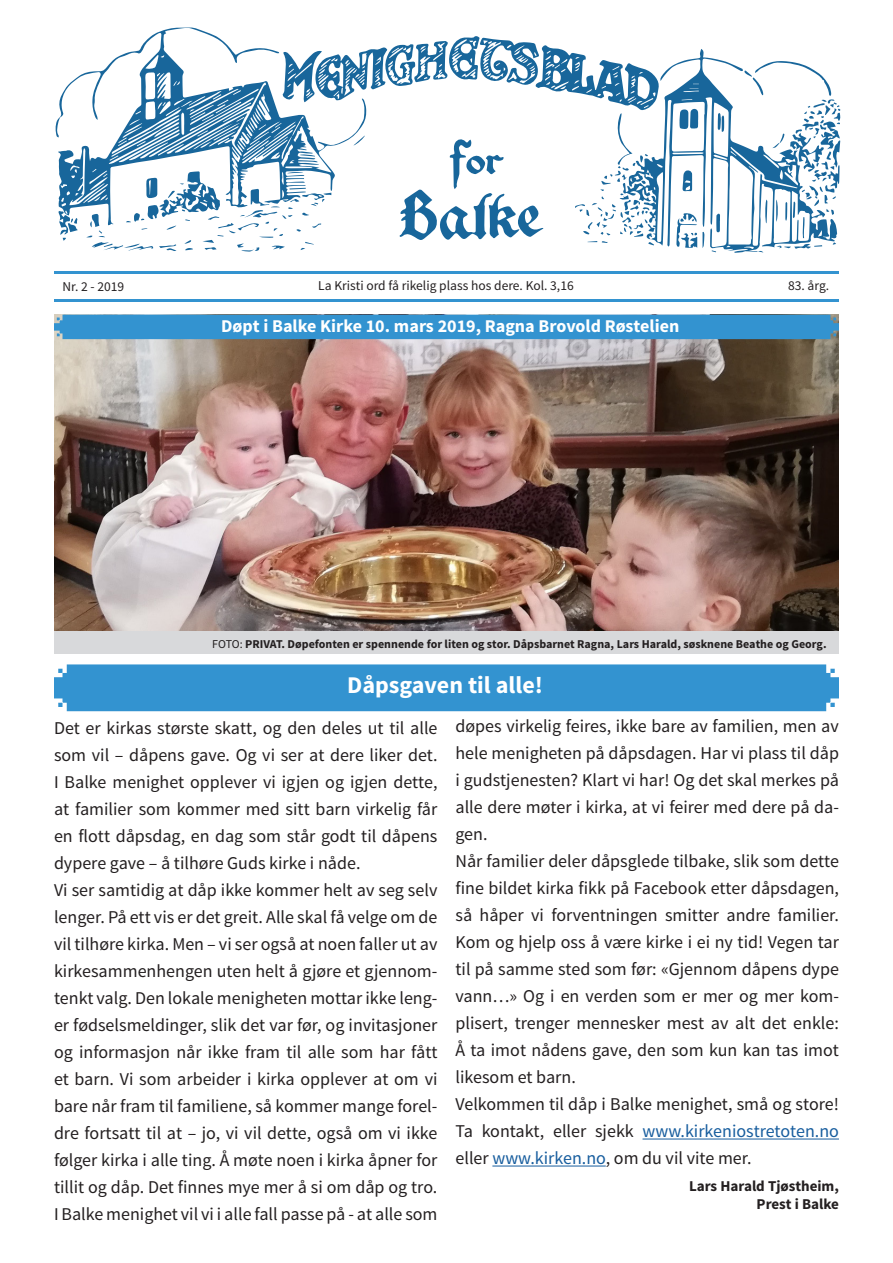
<style>
.page{position:relative;width:893px;height:1263px;background:#fff}
.page>*{position:absolute;margin:0;border:0;box-sizing:border-box;transform-origin:0 0}
.t1{font:700 24px "Source Sans Pro";color:#fff}
.t2{font:18px/27px "Source Sans Pro";color:#231f20;text-align:justify}
.t3{font:700 18px "Source Sans Pro";color:#fff}
.t4{font:700 15px "Source Sans Pro";color:#231f20}
.t5{font:13.5px "Source Sans Pro";color:#231f20}
.t6{font:700 12px "Source Sans Pro";color:#231f20}
.s1{font-weight:400}
.s2{color:#175d9e}
</style>
<div class="page">
<hr style="left:54px;top:272px;width:785px;height:2px;background:#3393d0">
<hr style="left:54px;top:300px;width:785px;height:2px;background:#3393d0">
<svg style="left:58px;top:27px;width:155px;height:183px"></svg>
<svg style="left:55px;top:117px;width:5px;height:20px"></svg>
<svg style="left:58px;top:210px;width:20px;height:31px"></svg>
<svg style="left:86px;top:35px;width:755px;height:218px"></svg>
<div style="left:54px;top:664px;width:785px;height:47px;background:#3393d0"></div>
<hr style="left:642px;top:1138px;width:197px;height:1px;background:#175d9e">
<hr style="left:492px;top:1165px;width:114px;height:1px;background:#175d9e">
<img style="left:54px;top:339px;width:785px;height:293px">
<div style="left:54px;top:315px;width:785px;height:24px;background:#3393d0"></div>
<div style="left:54px;top:632px;width:785px;height:22px;background:#d8d9db"></div>
<p class="t5" style="left:62px;top:278px;width:63px">Nr. 2 - 2019</p>
<p class="t5" style="left:318px;top:277px;width:257px">La Kristi ord få rikelig plass hos dere. Kol. 3,16</p>
<p class="t5" style="left:788px;top:277px;width:43px">83. årg.</p>
<p class="t3" style="left:221px;top:315px;width:460px">Døpt i Balke Kirke 10. mars 2019, Ragna Brovold Røstelien</p>
<p class="t6" style="left:212px;top:636px;width:616px"><span class="s1">FOTO:</span> PRIVAT. Døpefonten er spennende for liten og stor. Dåpsbarnet Ragna, Lars Harald, søsknene Beathe og Georg.</p>
<p class="t1" style="left:347px;top:670px;width:197px">Dåpsgaven til alle!</p>
<p class="t2" style="left:54px;top:714px;width:385px">Det er kirkas største skatt, og den deles ut til alle som vil – dåpens gave. Og vi ser at dere liker det.<br>I Balke menighet opplever vi igjen og igjen dette, at familier som kommer med sitt barn virkelig får en flott dåpsdag, en dag som står godt til dåpens dypere gave – å tilhøre Guds kirke i nåde.</p>
<p class="t2" style="left:54px;top:876px;width:385px">Vi ser samtidig at dåp ikke kommer helt av seg selv lenger. På ett vis er det greit. Alle skal få velge om de vil tilhøre kirka. Men – vi ser også at noen faller ut av kirkesammenhengen uten helt å gjøre et gjennom&shy;tenkt valg. Den lokale menigheten mottar ikke leng&shy;er fødselsmeldinger, slik det var før, og invitasjoner og informasjon når ikke fram til alle som har fått et barn. Vi som arbeider i kirka opplever at om vi bare når fram til familiene, så kommer mange forel&shy;dre fortsatt til at – jo, vi vil dette, også om vi ikke følger kirka i alle ting. Å møte noen i kirka åpner for tillit og dåp. Det finnes mye mer å si om dåp og tro.<br>I Balke menighet vil vi i alle fall passe på - at alle som</p>
<p class="t2" style="left:455px;top:713px;width:385px">døpes virkelig feires, ikke bare av familien, men av hele menigheten på dåpsdagen. Har vi plass til dåp i gudstjenesten? Klart vi har! Og det skal merkes på alle dere møter i kirka, at vi feirer med dere på da&shy;gen.</p>
<p class="t2" style="left:455px;top:848px;width:385px">Når familier deler dåpsglede tilbake, slik som dette fine bildet kirka fikk på Facebook etter dåpsdagen, så håper vi forventningen smitter andre familier.<br>Kom og hjelp oss å være kirke i ei ny tid! Vegen tar til på samme sted som før: «Gjennom dåpens dype vann…» Og i en verden som er mer og mer kom&shy;plisert, trenger mennesker mest av alt det enkle:<br>Å ta imot nådens gave, den som kun kan tas imot likesom et barn.</p>
<p class="t2" style="left:455px;top:1091px;width:385px">Velkommen til dåp i Balke menighet, små og store!<br>Ta kontakt, eller sjekk <span class="s2">www.kirkeniostretoten.no </span>eller <span class="s2">www.kirken.no</span>, om du vil vite mer.</p>
<p class="t4" style="left:689px;top:1176px;width:151px">Lars Harald Tjøstheim,</p>
<p class="t4" style="left:757px;top:1194px;width:84px">Prest i Balke</p>
</div>
